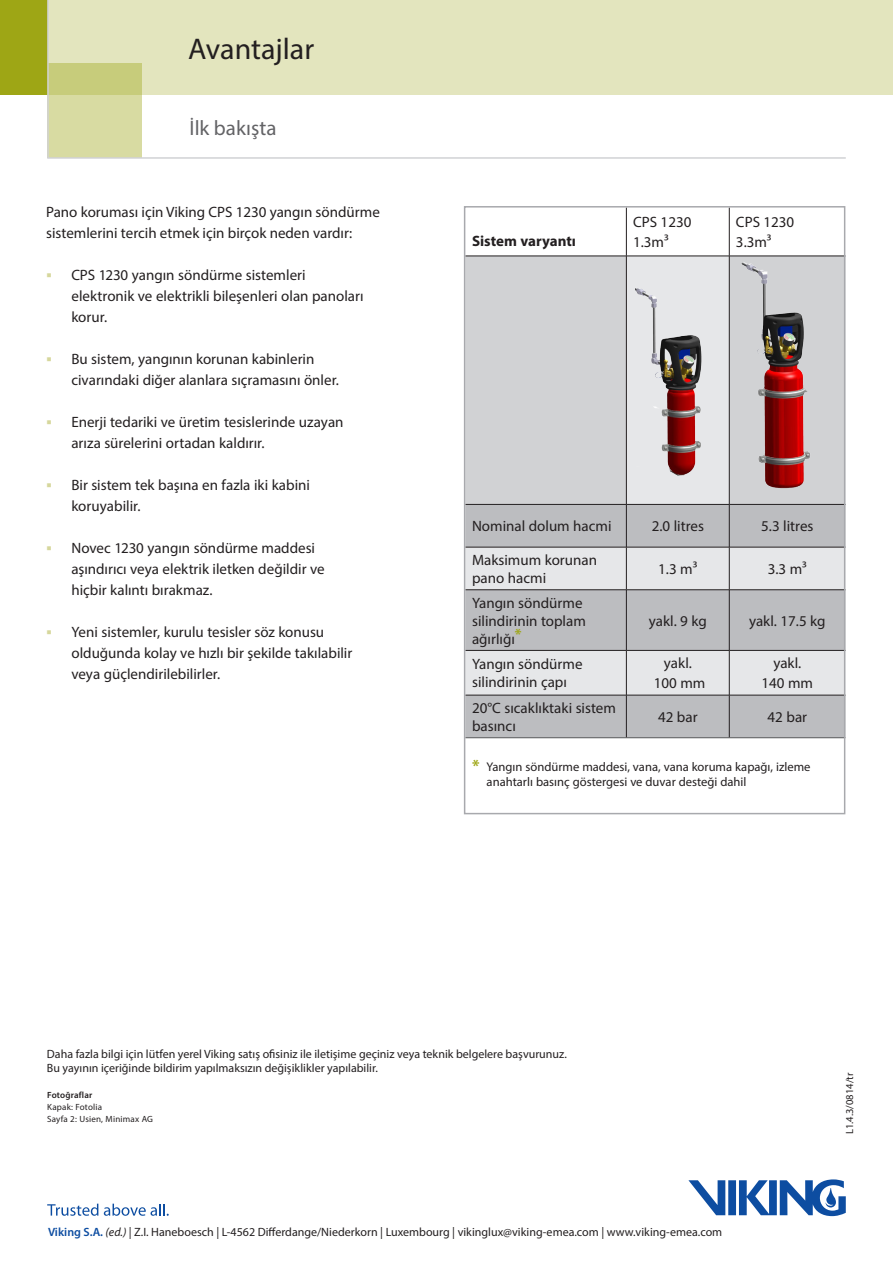
<style>
.page{position:relative;width:893px;height:1263px;background:#fff}
.page>*{position:absolute;margin:0;border:0;box-sizing:border-box;transform-origin:0 0}
.t1{font:30px "Myriad Pro";color:#231f20}
.t2{font:21px "Myriad Pro";color:#636366}
.t3{font:15px/21px "Myriad Pro";color:#231f20}
.t4{font:700 15px "Myriad Pro";color:#231f20}
.t5{font:12.6px/15px "Myriad Pro";color:#231f20}
.t6{font:12px "Myriad Pro";color:#231f20}
.t7{font:10.5px "Myriad Pro";color:#231f20}
.t8{font:9px "Myriad Pro";letter-spacing:.02em;color:#231f20}
.t9{font:600 9px "Myriad Pro";letter-spacing:.02em;color:#231f20}
.s1{font-weight:700;font-size:16.5px;color:#9ea615}
.s2{font-weight:600;color:#0d4da1}
.s3{font-style:italic}
</style>
<div class="page">
<div style="left:47px;top:0;width:846px;height:94px;background:#e3e5be"></div>
<div style="left:0;top:0;width:47px;height:94px;background:#9ea615"></div>
<svg style="left:46px;top:0;width:801px;height:159px"></svg>
<svg style="left:467px;top:209px;width:375px;height:47px"></svg>
<div style="left:467px;top:257px;width:375px;height:247px;background:#d1d2d4"></div>
<div style="left:626px;top:256px;width:103px;height:248px;background:#e6e7e9"></div>
<div style="left:467px;top:505px;width:375px;height:42px;background:#bcbdc0"></div>
<div style="left:467px;top:548px;width:375px;height:41px;background:#e6e7e9"></div>
<svg style="left:467px;top:590px;width:375px;height:147px;background:#c7c8cb"></svg>
<hr style="left:626px;top:208px;width:1px;height:48px;background:#231f20">
<hr style="left:729px;top:208px;width:1px;height:48px;background:#231f20">
<hr style="left:465px;top:256px;width:161px;height:1px;background:#231f20">
<hr style="left:626px;top:256px;width:103px;height:1px;background:#231f20">
<hr style="left:626px;top:256px;width:1px;height:248px;background:#231f20">
<hr style="left:729px;top:256px;width:116px;height:1px;background:#231f20">
<hr style="left:729px;top:256px;width:1px;height:248px;background:#231f20">
<hr style="left:465px;top:504px;width:161px;height:1px;background:#231f20">
<hr style="left:626px;top:504px;width:103px;height:1px;background:#231f20">
<hr style="left:626px;top:505px;width:1px;height:42px;background:#231f20">
<hr style="left:729px;top:504px;width:116px;height:1px;background:#231f20">
<hr style="left:729px;top:505px;width:1px;height:42px;background:#231f20">
<hr style="left:465px;top:547px;width:161px;height:1px;background:#231f20">
<hr style="left:626px;top:547px;width:103px;height:1px;background:#231f20">
<hr style="left:626px;top:547px;width:1px;height:43px;background:#231f20">
<hr style="left:729px;top:547px;width:116px;height:1px;background:#231f20">
<hr style="left:729px;top:547px;width:1px;height:43px;background:#231f20">
<hr style="left:465px;top:589px;width:161px;height:1px;background:#231f20">
<hr style="left:626px;top:589px;width:103px;height:1px;background:#231f20">
<hr style="left:626px;top:590px;width:1px;height:60px;background:#231f20">
<hr style="left:729px;top:589px;width:116px;height:1px;background:#231f20">
<hr style="left:729px;top:590px;width:1px;height:60px;background:#231f20">
<hr style="left:465px;top:650px;width:161px;height:1px;background:#231f20">
<hr style="left:626px;top:650px;width:103px;height:1px;background:#231f20">
<hr style="left:626px;top:651px;width:1px;height:44px;background:#231f20">
<hr style="left:729px;top:650px;width:116px;height:1px;background:#231f20">
<hr style="left:729px;top:651px;width:1px;height:44px;background:#231f20">
<hr style="left:465px;top:695px;width:161px;height:1px;background:#231f20">
<hr style="left:626px;top:695px;width:103px;height:1px;background:#231f20">
<hr style="left:626px;top:695px;width:1px;height:42px;background:#231f20">
<hr style="left:729px;top:695px;width:116px;height:1px;background:#231f20">
<hr style="left:729px;top:695px;width:1px;height:42px;background:#231f20">
<hr style="left:465px;top:737px;width:161px;height:1px;background:#57585a">
<hr style="left:626px;top:737px;width:103px;height:1px;background:#57585a">
<hr style="left:729px;top:737px;width:116px;height:1px;background:#57585a">
<div style="left:464px;top:206px;width:381px;height:608px;border:2px solid #a8a9ad"></div>
<img style="left:728px;top:256px;width:86px;height:238px">
<img style="left:635px;top:288px;width:67px;height:188px">
<svg style="left:688px;top:1179px;width:158px;height:37px"></svg>
<svg style="left:47px;top:1204px;width:51px;height:12px"></svg>
<svg style="left:104px;top:1204px;width:65px;height:12px"></svg>
<p class="t1" style="left:188px;top:30px;width:128px">Avantajlar</p>
<p class="t2" style="left:189px;top:115px;width:89px">İlk bakışta</p>
<p class="t3" style="left:46px;top:201px;width:335px">Pano koruması için Viking CPS 1230 yangın söndürme sistemlerini tercih etmek için birçok neden vardır:</p>
<p class="t3" style="left:71px;top:264px;width:294px">CPS 1230 yangın söndürme sistemleri elektronik ve elektrikli bileşenleri olan panoları korur.</p>
<p class="t3" style="left:71px;top:348px;width:269px">Bu sistem, yangının korunan kabinlerin civarındaki diğer alanlara sıçramasını önler.</p>
<p class="t3" style="left:71px;top:411px;width:274px">Enerji tedariki ve üretim tesislerinde uzayan arıza sürelerini ortadan kaldırır.</p>
<p class="t3" style="left:71px;top:474px;width:240px">Bir sistem tek başına en fazla iki kabini koruyabilir.</p>
<p class="t3" style="left:71px;top:537px;width:255px">Novec 1230 yangın söndürme maddesi aşındırıcı veya elektrik iletken değildir ve</p>
<p class="t3" style="left:71px;top:579px;width:143px">hiçbir kalıntı bırakmaz.</p>
<p class="t3" style="left:71px;top:621px;width:282px">Yeni sistemler, kurulu tesisler söz konusu olduğunda kolay ve hızlı bir şekilde takılabilir veya güçlendirilebilirler.</p>
<p class="t4" style="left:472px;top:231px;width:106px">Sistem varyantı</p>
<p class="t3" style="left:633px;top:211px;width:60px">CPS 1230</p>
<p class="t3" style="left:633px;top:231px;width:37px">1.3m³</p>
<p class="t3" style="left:736px;top:211px;width:60px">CPS 1230</p>
<p class="t3" style="left:736px;top:231px;width:37px">3.3m³</p>
<p class="t3" style="left:472px;top:516px;width:141px">Nominal dolum hacmi</p>
<p class="t3" style="left:652px;top:516px;width:54px">2.0 litres</p>
<p class="t3" style="left:761px;top:516px;width:54px">5.3 litres</p>
<p class="t3" style="left:472px;top:551px;width:126px;line-height:18px">Maksimum korunan pano hacmi</p>
<p class="t3" style="left:658px;top:558px;width:41px">1.3 m³</p>
<p class="t3" style="left:768px;top:558px;width:41px">3.3 m³</p>
<p class="t3" style="left:472px;top:593px;width:115px;line-height:18px">Yangın söndürme silindirinin toplam ağırlığı<sup>*</sup></p>
<p class="t3" style="left:649px;top:610px;width:60px">yakl. 9 kg</p>
<p class="t3" style="left:749px;top:610px;width:78px">yakl. 17.5 kg</p>
<p class="t3" style="left:472px;top:655px;width:112px;line-height:18px">Yangın söndürme silindirinin çapı</p>
<p class="t3" style="left:664px;top:653px;width:30px">yakl.</p>
<p class="t3" style="left:654px;top:673px;width:53px">100 mm</p>
<p class="t3" style="left:773px;top:653px;width:30px">yakl.</p>
<p class="t3" style="left:761px;top:673px;width:53px">140 mm</p>
<p class="t3" style="left:472px;top:699px;width:145px;line-height:18px">20°C sıcaklıktaki sistem basıncı</p>
<p class="t3" style="left:658px;top:706px;width:41px">42 bar</p>
<p class="t3" style="left:768px;top:706px;width:41px">42 bar</p>
<p class="t5" style="left:487px;top:759px;width:325px;text-indent:-14px"><span class="s1">*</span> Yangın söndürme maddesi, vana, vana koruma kapağı, izleme anahtarlı basınç göstergesi ve duvar desteği dahil</p>
<p class="t6" style="left:47px;top:1046px;width:521px">Daha fazla bilgi için lütfen yerel Viking satış ofisiniz ile iletişime geçiniz veya teknik belgelere başvurunuz.</p>
<p class="t6" style="left:47px;top:1060px;width:332px">Bu yayının içeriğinde bildirim yapılmaksızın değişiklikler yapılabilir.</p>
<p class="t9" style="left:47px;top:1089px;width:47px">Fotoğraflar</p>
<p class="t8" style="left:47px;top:1101px;width:56px">Kapak: Fotolia</p>
<p class="t8" style="left:47px;top:1113px;width:107px">Sayfa 2: Usien, Minimax AG</p>
<p class="t6" style="left:48px;top:1224px;width:676px"><span class="s2">Viking S.A.</span> <span class="s3">(ed.)</span> | Z.I. Haneboesch | L-4562 Differdange/Niederkorn | Luxembourg | vikinglux@viking-emea.com | www.viking-emea.com</p>
<p class="t7" style="left:843px;top:1134px;width:63px;rotate:-90deg">L1.4.3/0814/tr</p>
</div>
